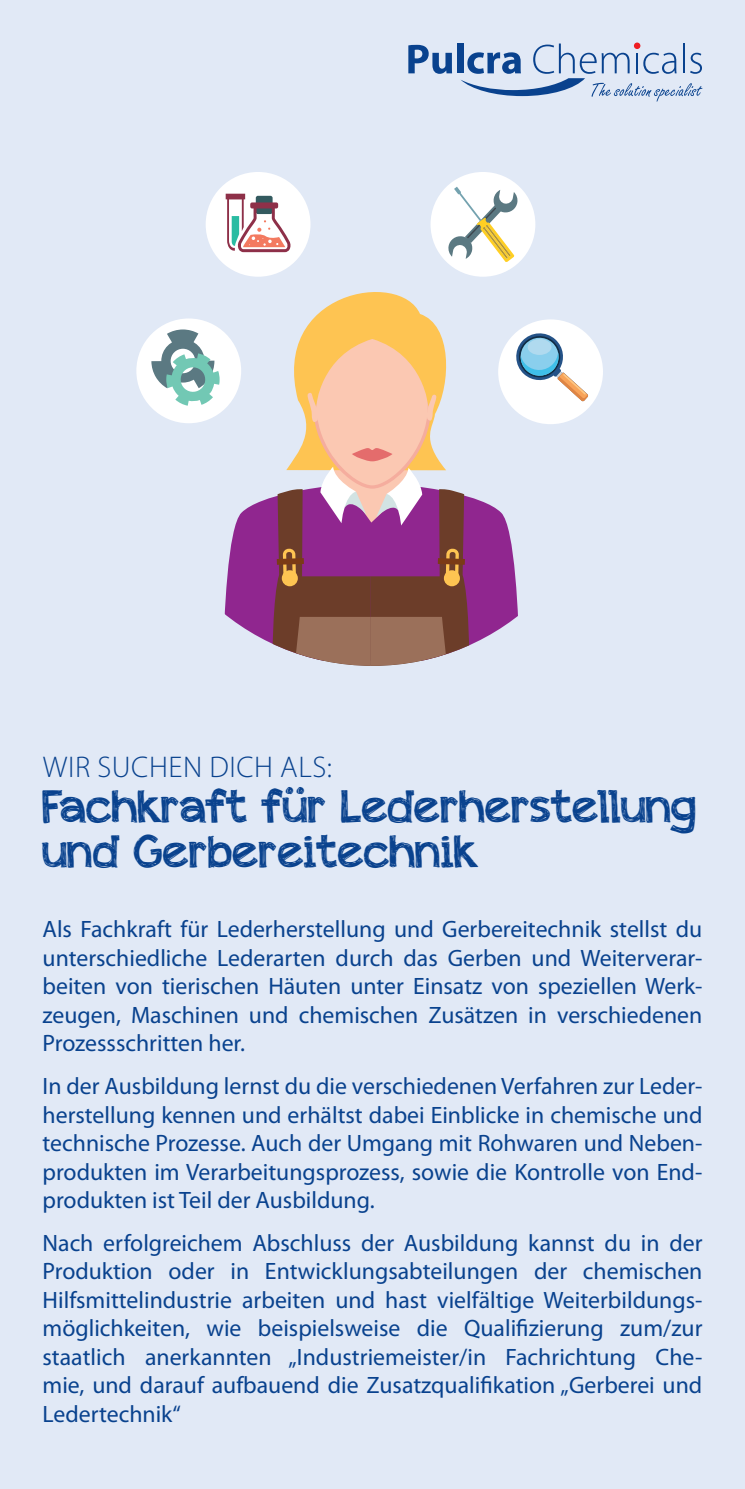
<style>
.page{position:relative;width:745px;height:1489px;background:#fff}
.page>*{position:absolute;margin:0;border:0;box-sizing:border-box;transform-origin:0 0}
.t1{font:45px/45px "appleberry";color:#09428e}
.t2{font:300 30px "Myriad Pro";letter-spacing:.02em;color:#09428e}
.t3{font:23.75px/28.5px "Myriad Pro";color:#09428e;text-align:justify}
</style>
<div class="page">
<div style="left:0;top:0;width:744px;height:1488px;background:#e1e9f6"></div>
<svg style="left:224px;top:497px;width:294px;height:149px;fill:#90268f"></svg>
<svg style="left:269px;top:273px;width:200px;height:393px"></svg>
<div style="left:136px;top:318px;width:105px;height:105px;background:#fff;border-radius:50%"></div>
<svg style="left:151px;top:329px;width:68px;height:77px"></svg>
<div style="left:205px;top:172px;width:105px;height:105px;background:#fff;border-radius:50%"></div>
<div style="left:430px;top:172px;width:105px;height:105px;background:#fff;border-radius:50%"></div>
<svg style="left:454px;top:187px;width:7px;height:7px"></svg>
<svg style="left:448px;top:190px;width:69px;height:72px"></svg>
<div style="left:497px;top:319px;width:105px;height:105px;background:#fff;border-radius:50%"></div>
<svg style="left:225px;top:194px;width:66px;height:58px"></svg>
<svg style="left:513px;top:331px;width:75px;height:70px"></svg>
<svg style="left:408px;top:45px;width:44px;height:29px"></svg>
<div style="left:456px;top:44px;width:7px;height:29px;background:#09428e"></div>
<svg style="left:460px;top:44px;width:242px;height:58px"></svg>
<p class="t2" style="left:43px;top:749px;width:290px">WIR SUCHEN DICH ALS:</p>
<h1 class="t1" style="left:43px;top:784px;width:654px">Fachkraft für Lederherstellung und Gerbereitechnik</h1>
<p class="t3" style="left:43px;top:914px;width:661px">Als Fachkraft für Lederherstellung und Gerbereitechnik stellst du unterschiedliche Lederarten durch das Gerben und Weiterverar&shy;beiten von tierischen Häuten unter Einsatz von speziellen Werk&shy;zeugen, Maschinen und chemischen Zusätzen in verschiedenen Prozessschritten her.</p>
<p class="t3" style="left:43px;top:1071px;width:661px">In der Ausbildung lernst du die verschiedenen Verfahren zur Leder&shy;herstellung kennen und erhältst dabei Einblicke in chemische und technische Prozesse. Auch der Umgang mit Rohwaren und Neben&shy;produkten im Verarbeitungsprozess, sowie die Kontrolle von End&shy;produkten ist Teil der Ausbildung.</p>
<p class="t3" style="left:43px;top:1227px;width:661px">Nach erfolgreichem Abschluss der Ausbildung kannst du in der Produktion oder in Entwicklungsabteilungen der chemischen Hilfsmittelindustrie arbeiten und hast vielfältige Weiterbildungs&shy;möglichkeiten, wie beispielsweise die Qualifizierung zum/zur staatlich anerkannten „Industriemeister/in Fachrichtung Che&shy;mie, und darauf aufbauend die Zusatzqualifikation „Gerberei und Ledertechnik“</p>
</div>
